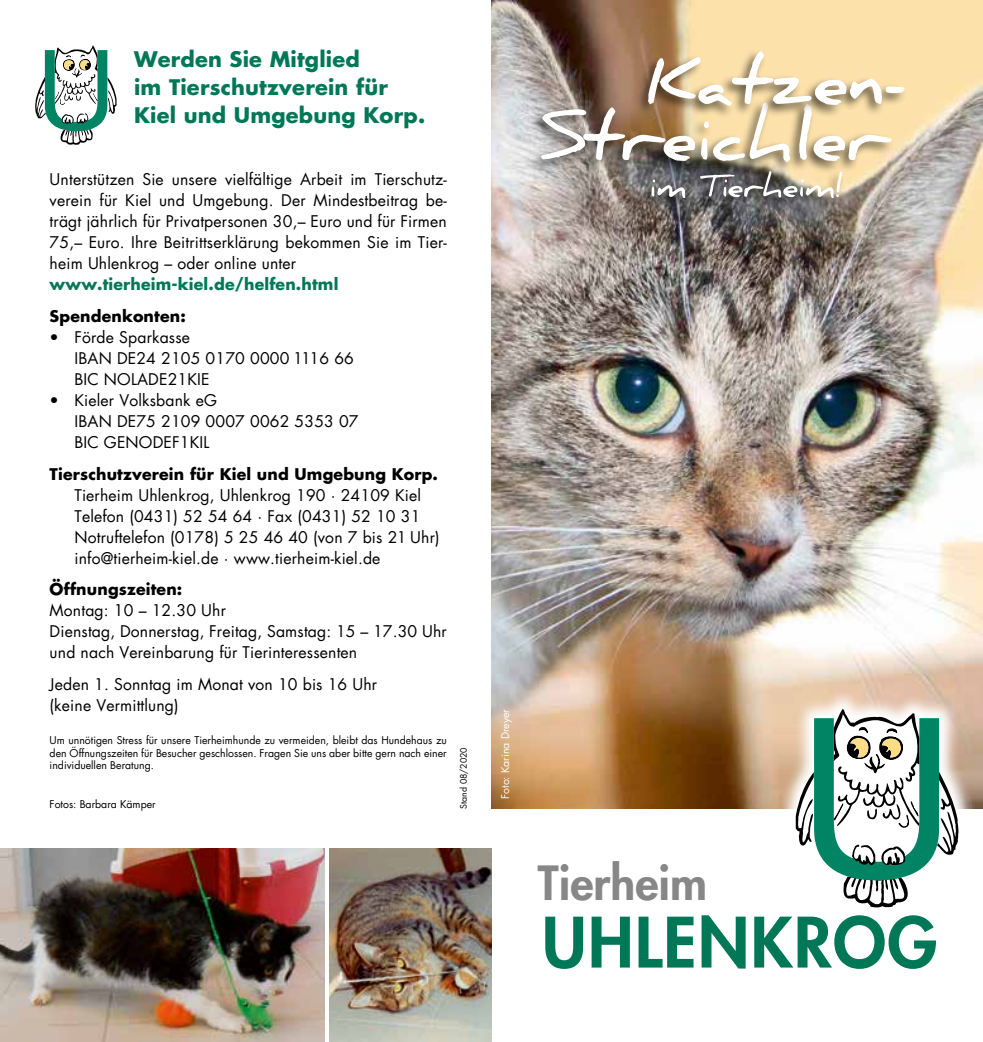
<style>
.page{position:relative;width:983px;height:1042px;background:#fff}
.page>*{position:absolute;margin:0;border:0;box-sizing:border-box;transform-origin:0 0}
.t1{font:800 67.55px "Futura";letter-spacing:.02em;color:#007757}
.t2{font:800 46.2px "Futura";color:#868786}
.t3{font:700 21px/28px "Futura";letter-spacing:.01em;color:#007757}
.t4{font:15.75px/21px "Futura";letter-spacing:.01em;color:#000}
.t5{font:700 15.75px "Futura";letter-spacing:.01em;color:#000}
.t6{font:700 15.75px "Futura";letter-spacing:.01em;color:#007757}
.t7{font:10.5px/12.6px "Futura";color:#000;text-align:justify}
.t8{font:10.5px "Futura";color:#fff}
.t9{font:8.75px "Futura";color:#000}
</style>
<div class="page">
<img style="left:491px;top:0;width:491px;height:809px">
<svg style="left:774px;top:689px;width:204px;height:219px"></svg>
<svg style="left:795px;top:709px;width:163px;height:198px"></svg>
<div style="left:638px;top:169px;width:207px;height:41px;background:#000;opacity:.6"></div>
<svg style="left:651px;top:175px;width:191px;height:23px"></svg>
<div style="left:528px;top:100px;width:366px;height:75px;background:#000;opacity:.6"></div>
<div style="left:635px;top:48px;width:272px;height:70px;background:#000;opacity:.6"></div>
<img style="left:541px;top:51px;width:363px;height:111px">
<svg style="left:35px;top:46px;width:81px;height:99px"></svg>
<img style="left:0;top:849px;width:324px;height:193px">
<img style="left:329px;top:849px;width:162px;height:193px">
<h3 class="t3" style="left:134px;top:47px;width:292px">Werden Sie Mitglied<br>im Tierschutzverein für<br>Kiel und Umgebung Korp.</h3>
<p class="t4" style="left:50px;top:170px;width:398px;text-align:justify">Unterstützen Sie unsere vielfältige Arbeit im Tierschutz&shy;verein für Kiel und Umgebung. Der Mindestbeitrag be&shy;trägt jährlich für Privatpersonen 30,– Euro und für Firmen 75,– Euro. Ihre Beitrittserklärung bekommen Sie im Tier&shy;heim Uhlenkrog – oder online unter</p>
<p class="t6" style="left:50px;top:277px;width:290px">www.tierheim-kiel.de/helfen.html</p>
<p class="t5" style="left:50px;top:308px;width:138px">Spendenkonten:</p>
<p class="t4" style="left:74px;top:328px;width:281px;text-indent:-25px">• Förde Sparkasse<br>IBAN DE24 2105 0170 0000 1116 66<br>BIC NOLADE21KIE</p>
<p class="t4" style="left:74px;top:391px;width:285px;text-indent:-25px">• Kieler Volksbank eG<br>IBAN DE75 2109 0007 0062 5353 07<br>BIC GENODEF1KIL</p>
<p class="t5" style="left:50px;top:466px;width:390px">Tierschutzverein für Kiel und Umgebung Korp.</p>
<p class="t4" style="left:74px;top:485px;width:366px">Tierheim Uhlenkrog, Uhlenkrog 190 · 24109 Kiel Telefon (0431) 52 54 64 · Fax (0431) 52 10 31<br>Notruftelefon (0178) 5 25 46 40 (von 7 bis 21 Uhr) info@tierheim-kiel.de · www.tierheim-kiel.de</p>
<p class="t5" style="left:50px;top:581px;width:134px">Öffnungszeiten:</p>
<p class="t4" style="left:50px;top:601px;width:398px">Montag: 10 – 12.30 Uhr<br>Dienstag, Donnerstag, Freitag, Samstag: 15 – 17.30 Uhr und nach Vereinbarung für Tierinteressenten</p>
<p class="t4" style="left:50px;top:674px;width:329px">Jeden 1. Sonntag im Monat von 10 bis 16 Uhr (keine Vermittlung)</p>
<p class="t7" style="left:50px;top:735px;width:398px">Um unnötigen Stress für unsere Tierheimhunde zu vermeiden, bleibt das Hundehaus zu den Öffnungszeiten für Besucher geschlossen. Fragen Sie uns aber bitte gern nach einer individuellen Beratung.</p>
<p class="t7" style="left:50px;top:799px;width:108px">Fotos: Barbara Kämper</p>
<p class="t9" style="left:459px;top:809px;width:63px;rotate:-90deg">Stand 08/2020</p>
<p class="t8" style="left:500px;top:799px;width:91px;rotate:-90deg">Foto: Karina Dreyer</p>
<h2 class="t2" style="left:537px;top:854px;width:171px">Tierheim</h2>
<h1 class="t1" style="left:541px;top:900px;width:397px">UHLENKROG</h1>
</div>
